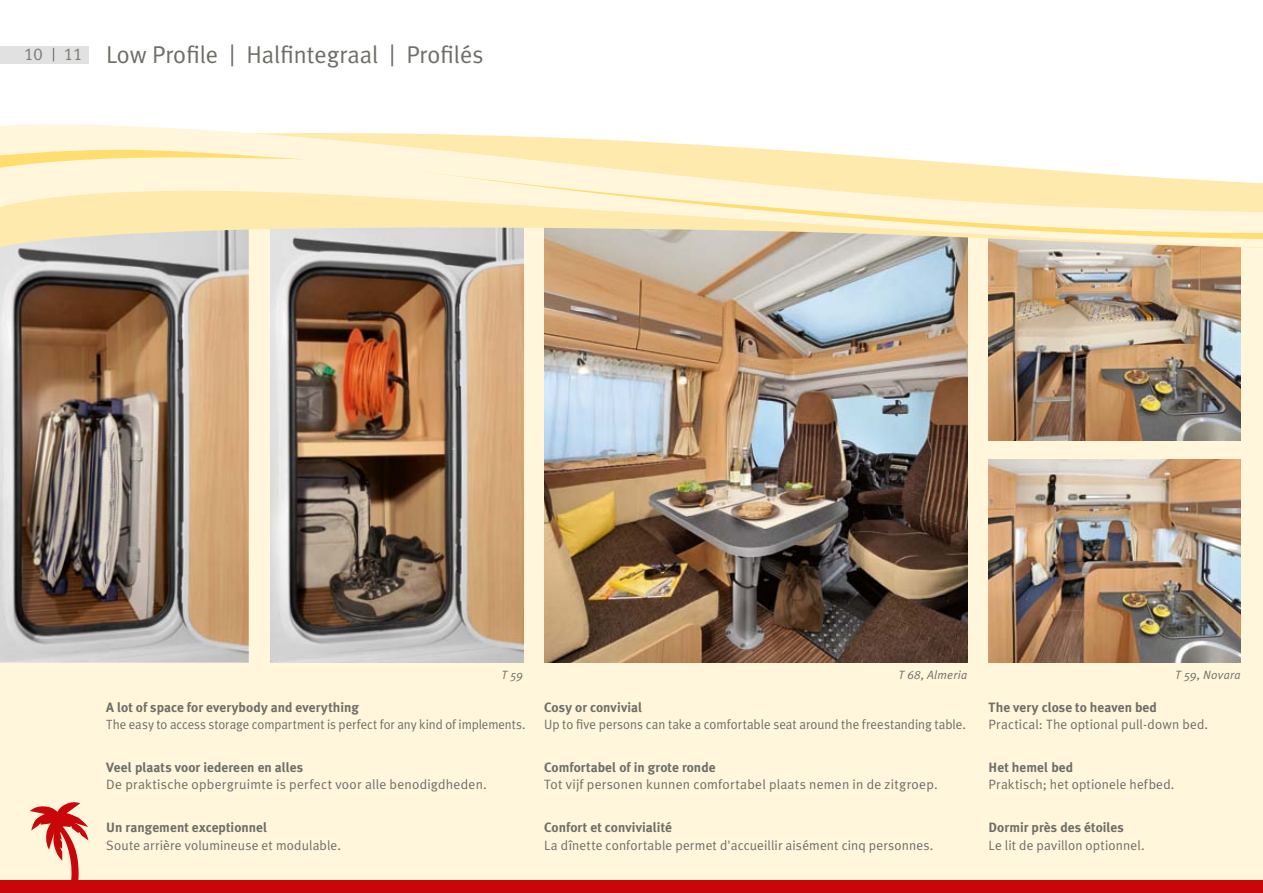
<style>
.page{position:relative;width:1263px;height:893px;background:#fff}
.page>*{position:absolute;margin:0;border:0;box-sizing:border-box;transform-origin:0 0}
.t1{font:24.3px "Meta Plus Normal";color:#6f6e67}
.t2{font:17.25px "Meta Plus Normal Caps";color:#6f6e67}
.t3{font:13.5px "Meta Plus Normal";letter-spacing:.01em;color:#6f6e67}
.t4{font:700 13.5px "Meta Plus";letter-spacing:.005em;color:#6f6e67}
.t5{font:13.35px "Meta Plus Normal";letter-spacing:-.005em;color:#6f6e67}
.t6{font:italic 12px "Meta Plus Normal";letter-spacing:.025em;color:#6f6e67}
.s1{font-family:"Rotis Sans Serif"}
.s2{font-size:13.5px}
</style>
<div class="page">
<div style="left:0;top:206px;width:1263px;height:687px;background:#fff6dc"></div>
<img style="left:988px;top:282px;width:252px;height:158px">
<img style="left:270px;top:279px;width:253px;height:384px">
<img style="left:0;top:279px;width:249px;height:384px">
<img style="left:988px;top:459px;width:252px;height:204px">
<img style="left:544px;top:282px;width:423px;height:381px">
<svg style="left:0;top:124px;width:646px;height:155px;background:#e7dec3"></svg>
<svg style="left:419px;top:142px;width:844px;height:140px"></svg>
<svg style="left:0;top:149px;width:305px;height:21px;background:#ffeeb9"></svg>
<div style="left:0;top:880px;width:1263px;height:13px;background:#c9070a"></div>
<svg style="left:30px;top:802px;width:58px;height:78px"></svg>
<div style="left:0;top:46px;width:89px;height:17px;background:#e1e1e1"></div>
<p class="t2" style="left:24px;top:44px;width:60px">10 11</p>
<h1 class="t1" style="left:106px;top:41px;width:379px">Low Profile <span class="s1">|</span> Halfintegraal <span class="s1">|</span> Profilés</h1>
<p class="t6" style="left:502px;top:668px;width:23px">T 59</p>
<p class="t6" style="left:898px;top:668px;width:70px">T 68, Almeria</p>
<p class="t6" style="left:1175px;top:668px;width:67px">T 59, Novara</p>
<p class="t4" style="left:106px;top:700px;width:254px">A lot of space for everybody and everything</p>
<p class="t5" style="left:106px;top:717px;width:421px">The easy to access storage compartment is perfect for any kind of implements<span class="s2">.</span></p>
<p class="t4" style="left:106px;top:759px;width:198px">Veel plaats voor iedereen en alles</p>
<p class="t3" style="left:106px;top:776px;width:382px">De praktische opbergruimte is perfect voor alle benodigdheden.</p>
<p class="t4" style="left:106px;top:820px;width:162px">Un rangement exceptionnel</p>
<p class="t3" style="left:106px;top:837px;width:236px">Soute arrière volumineuse et modulable.</p>
<p class="t4" style="left:544px;top:700px;width:99px">Cosy or convivial</p>
<p class="t3" style="left:544px;top:717px;width:423px">Up to five persons can take a comfortable seat around the freestanding table.</p>
<p class="t4" style="left:544px;top:759px;width:173px">Comfortabel of in grote ronde</p>
<p class="t3" style="left:544px;top:776px;width:395px">Tot vijf personen kunnen comfortabel plaats nemen in de zitgroep.</p>
<p class="t4" style="left:544px;top:820px;width:129px">Confort et convivialité</p>
<p class="t3" style="left:544px;top:837px;width:391px">La dînette confortable permet d'accueillir aisément cinq personnes.</p>
<p class="t4" style="left:988px;top:700px;width:170px">The very close to heaven bed</p>
<p class="t3" style="left:988px;top:717px;width:221px">Practical: The optional pull-down bed.</p>
<p class="t4" style="left:988px;top:759px;width:86px">Het hemel bed</p>
<p class="t3" style="left:988px;top:776px;width:187px">Praktisch; het optionele hefbed.</p>
<p class="t4" style="left:988px;top:820px;width:137px">Dormir près des étoiles</p>
<p class="t3" style="left:988px;top:837px;width:157px">Le lit de pavillon optionnel.</p>
</div>
